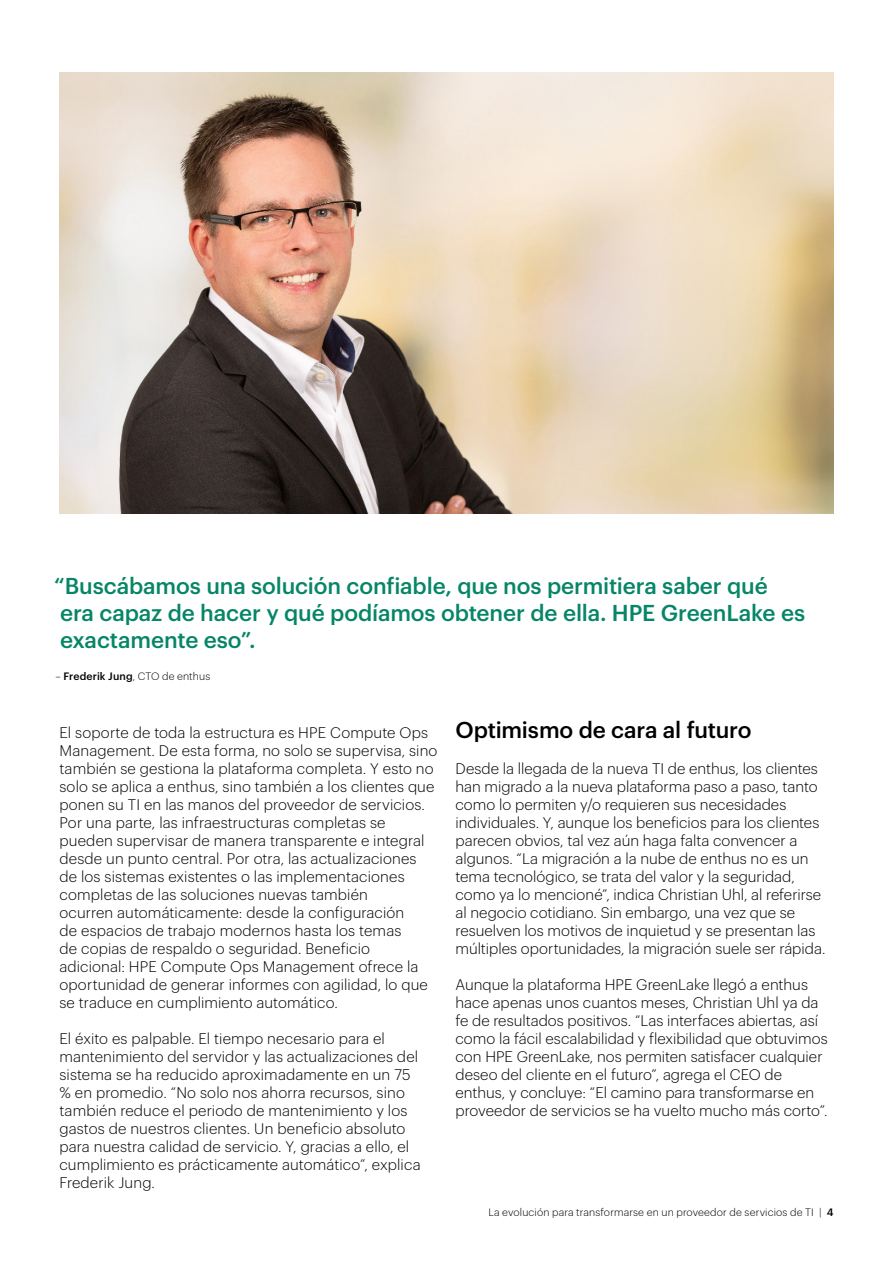
<style>
.page{position:relative;width:893px;height:1263px;background:#fff}
.page>*{position:absolute;margin:0;border:0;box-sizing:border-box;transform-origin:0 0}
.Quote_Sm_G_Med_15_18pt{font:500 22.5px/27px "HPE Graphik";letter-spacing:-.005em;color:#068667}
.Subhead_1_G_Med_15_18pt{font:500 22.5px "HPE Graphik";letter-spacing:-.01em;color:#000}
.Body_G_Lt_10_12pt{font:300 15px/18px "HPE Graphik";letter-spacing:.005em;color:#000}
.Footer_G_Light_7_9pt{font:300 10.5px "HPE Graphik";letter-spacing:.015em;color:#000}
.Caption_G_Lt_7_9pt{font:300 10.5px "HPE Graphik";letter-spacing:.01em;color:#000}
.s1{font-weight:500}
</style>
<div class="page">
<img style="left:59px;top:72px;width:774px;height:441px">
<p class="Quote_Sm_G_Med_15_18pt" style="left:54px;top:570px;width:753px">“Buscábamos una solución confiable, que nos permitiera saber qué era capaz de hacer y qué podíamos obtener de ella. HPE GreenLake es exactamente eso”.</p>
<p class="Caption_G_Lt_7_9pt" style="left:56px;top:668px;width:156px">– <span class="s1">Frederik Jung</span>, CTO de enthus</p>
<p class="Body_G_Lt_10_12pt" style="left:59px;top:722px;width:379px">El soporte de toda la estructura es HPE Compute Ops Management. De esta forma, no solo se supervisa, sino también se gestiona la plataforma completa. Y esto no solo se aplica a enthus, sino también a los clientes que ponen su TI en las manos del proveedor de servicios.<br>Por una parte, las infraestructuras completas se pueden supervisar de manera transparente e integral desde un punto central. Por otra, las actualizaciones de los sistemas existentes o las implementaciones completas de las soluciones nuevas también<br>ocurren automáticamente: desde la configuración<br>de espacios de trabajo modernos hasta los temas<br>de copias de respaldo o seguridad. Beneficio adicional: HPE Compute Ops Management ofrece la oportunidad de generar informes con agilidad, lo que se traduce en cumplimiento automático.</p>
<p class="Body_G_Lt_10_12pt" style="left:59px;top:1028px;width:363px">El éxito es palpable. El tiempo necesario para el mantenimiento del servidor y las actualizaciones del sistema se ha reducido aproximadamente en un 75 % en promedio. “No solo nos ahorra recursos, sino también reduce el periodo de mantenimiento y los gastos de nuestros clientes. Un beneficio absoluto para nuestra calidad de servicio. Y, gracias a ello, el cumplimiento es prácticamente automático”, explica Frederik Jung.</p>
<p class="Subhead_1_G_Med_15_18pt" style="left:455px;top:713px;width:297px">Optimismo de cara al futuro</p>
<p class="Body_G_Lt_10_12pt" style="left:455px;top:758px;width:371px">Desde la llegada de la nueva TI de enthus, los clientes han migrado a la nueva plataforma paso a paso, tanto como lo permiten y/o requieren sus necesidades individuales. Y, aunque los beneficios para los clientes parecen obvios, tal vez aún haga falta convencer a algunos. “La migración a la nube de enthus no es un tema tecnológico, se trata del valor y la seguridad, como ya lo mencioné”, indica Christian Uhl, al referirse al negocio cotidiano. Sin embargo, una vez que se resuelven los motivos de inquietud y se presentan las múltiples oportunidades, la migración suele ser rápida.</p>
<p class="Body_G_Lt_10_12pt" style="left:455px;top:974px;width:374px">Aunque la plataforma HPE GreenLake llegó a enthus hace apenas unos cuantos meses, Christian Uhl ya da fe de resultados positivos. “Las interfaces abiertas, así como la fácil escalabilidad y flexibilidad que obtuvimos con HPE GreenLake, nos permiten satisfacer cualquier deseo del cliente en el futuro”, agrega el CEO de enthus, y concluye: “El camino para transformarse en proveedor de servicios se ha vuelto mucho más corto”.</p>
<p class="Footer_G_Light_7_9pt" style="left:488px;top:1205px;width:347px">La evolución para transformarse en un proveedor de servicios de TI | <span class="s1">4</span></p>
</div>
